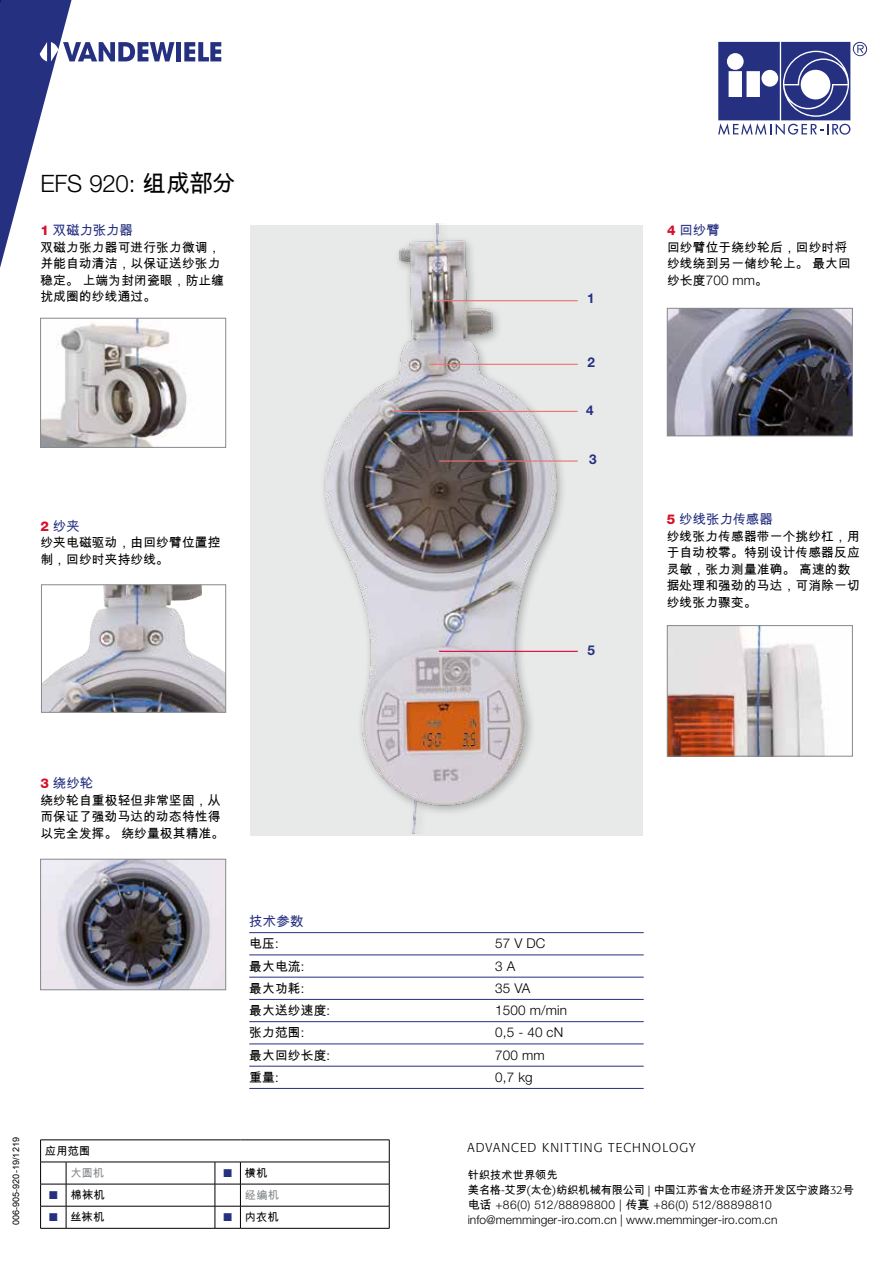
<style>
.page{position:relative;width:893px;height:1263px;background:#fff}
.page>*{position:absolute;margin:0;border:0;box-sizing:border-box;transform-origin:0 0}
.t1{font:300 24px "Helvetica Neue LT Pro";letter-spacing:-.01em;color:#000}
.t2{font:300 13.5px "Helvetica Neue LT Pro";letter-spacing:.01em;color:#000}
.t3{font:13.5px "Arial Unicode MS";letter-spacing:.005em;color:#253081}
.t4{font:700 13.5px "Helvetica Neue LT Pro";color:#253081}
.t5{font:12.75px/16.5px "Arial Unicode MS";letter-spacing:.01em;color:#000}
.t6{font:300 12.75px "Formata";letter-spacing:.085em;color:#000}
.t7{font:300 12px/15px "Helvetica Neue LT Pro";color:#000}
.t8{font:11.25px/15px "Arial Unicode MS";letter-spacing:-.02em;color:#000}
.t9{font:11.25px "Arial Unicode MS";color:#000}
.t10{font:11.25px "Arial Unicode MS";letter-spacing:.015em;color:#868a8c}
.t11{font:9px "Arial Unicode MS";letter-spacing:.01em;color:#000}
.s1{font-family:"Arial Unicode MS";font-weight:400}
.s2{font-family:"Helvetica Neue LT Pro";font-weight:800;color:#d5112a}
.s3{font-family:"Arial Unicode MS";font-weight:400;font-size:12.75px}
.s4{color:#253081}
.s5{font-family:"Formata";font-weight:300}
</style>
<div class="page">
<div style="left:176px;top:42px;width:5px;height:19px;background:#253081"></div>
<svg style="left:184px;top:42px;width:37px;height:19px"></svg>
<svg style="left:0;top:0;width:174px;height:268px"></svg>
<svg style="left:718px;top:42px;width:149px;height:93px"></svg>
<hr style="left:249px;top:932px;width:395px;height:1px;background:#253081">
<hr style="left:249px;top:955px;width:395px;height:1px;background:#253081">
<hr style="left:249px;top:977px;width:395px;height:1px;background:#253081">
<hr style="left:249px;top:999px;width:395px;height:1px;background:#253081">
<hr style="left:249px;top:1021px;width:395px;height:1px;background:#253081">
<hr style="left:249px;top:1044px;width:395px;height:1px;background:#253081">
<hr style="left:249px;top:1066px;width:395px;height:1px;background:#253081">
<hr style="left:249px;top:1088px;width:395px;height:1px;background:#253081">
<img style="left:42px;top:320px;width:145px;height:126px">
<div style="left:40px;top:318px;width:186px;height:130px;border:1px solid #868a8c"></div>
<img style="left:669px;top:627px;width:156px;height:127px">
<div style="left:667px;top:625px;width:186px;height:131px;border:1px solid #868a8c"></div>
<hr style="left:66px;top:1139px;width:149px;height:1px;background:#000">
<svg style="left:215px;top:1139px;width:25px;height:1px"></svg>
<hr style="left:240px;top:1139px;width:149px;height:1px;background:#000">
<hr style="left:66px;top:1162px;width:149px;height:1px;background:#000">
<hr style="left:240px;top:1162px;width:149px;height:1px;background:#000">
<hr style="left:66px;top:1184px;width:149px;height:1px;background:#000">
<hr style="left:240px;top:1184px;width:149px;height:1px;background:#000">
<hr style="left:66px;top:1206px;width:149px;height:1px;background:#000">
<hr style="left:240px;top:1206px;width:149px;height:1px;background:#000">
<svg style="left:389px;top:1140px;width:1px;height:88px"></svg>
<svg style="left:40px;top:1139px;width:27px;height:90px"></svg>
<hr style="left:66px;top:1228px;width:149px;height:1px;background:#000">
<svg style="left:215px;top:1162px;width:26px;height:67px"></svg>
<hr style="left:240px;top:1228px;width:149px;height:1px;background:#000">
<img style="left:42px;top:861px;width:182px;height:127px">
<div style="left:40px;top:859px;width:186px;height:131px;border:1px solid #868a8c"></div>
<img style="left:43px;top:587px;width:181px;height:123px">
<div style="left:41px;top:585px;width:185px;height:127px;border:1px solid #868a8c"></div>
<img style="left:669px;top:310px;width:182px;height:124px">
<div style="left:667px;top:308px;width:186px;height:128px;border:1px solid #868a8c"></div>
<img style="left:250px;top:223px;width:393px;height:610px">
<hr style="left:437px;top:300px;width:141px;height:1px;background:#ee7171">
<hr style="left:430px;top:364px;width:148px;height:1px;background:#ee7171">
<hr style="left:392px;top:411px;width:186px;height:1px;background:#ee7171">
<hr style="left:439px;top:460px;width:139px;height:2px;background:#ee7171">
<hr style="left:439px;top:651px;width:139px;height:1px;background:#e4003c">
<h1 class="t1" style="left:40px;top:168px;width:197px">EFS 920: <span class="s1">组成部分</span></h1>
<p class="t3" style="left:40px;top:220px;width:94px"><span class="s2">1</span> 双磁力张力器</p>
<p class="t5" style="left:40px;top:238px;width:185px">双磁力张力器可进行张力微调，并能自动清洁，以保证送纱张力稳定。 上端为封闭瓷眼，防止缠扰成圈的纱线通过。</p>
<p class="t3" style="left:40px;top:516px;width:41px"><span class="s2">2</span> 纱夹</p>
<p class="t5" style="left:40px;top:534px;width:182px">纱夹电磁驱动，由回纱臂位置控制，回纱时夹持纱线。</p>
<p class="t4" style="left:587px;top:290px;width:9px">1</p>
<p class="t4" style="left:587px;top:354px;width:9px">2</p>
<p class="t4" style="left:586px;top:402px;width:9px">4</p>
<p class="t4" style="left:589px;top:451px;width:9px">3</p>
<p class="t4" style="left:587px;top:642px;width:9px">5</p>
<p class="t3" style="left:667px;top:220px;width:55px"><span class="s2">4</span> 回纱臂</p>
<p class="t5" style="left:667px;top:238px;width:185px">回纱臂位于绕纱轮后，回纱时将纱线绕到另一储纱轮上。 最大回</p>
<p class="t2" style="left:667px;top:271px;width:102px"><span class="s3">纱长度</span>700 mm<span class="s3">。</span></p>
<p class="t3" style="left:667px;top:510px;width:108px"><span class="s2">5</span> 纱线张力传感器</p>
<p class="t5" style="left:667px;top:528px;width:195px">纱线张力传感器带一个挑纱杠，用于自动校零。特别设计传感器反应灵敏，张力测量准确。 高速的数据处理和强劲的马达，可消除一切纱线张力骤变。</p>
<p class="t3" style="left:40px;top:774px;width:55px"><span class="s2">3</span> 绕纱轮</p>
<p class="t5" style="left:40px;top:792px;width:185px">绕纱轮自重极轻但非常坚固，从而保证了强劲马达的动态特性得以完全发挥。 绕纱量极其精准。</p>
<p class="t11" style="left:9px;top:1225px;width:90px;rotate:-90deg">006-905-920-19/1219</p>
<p class="t3" style="left:249px;top:911px;width:56px">技术参数</p>
<p class="t5" style="left:249px;top:935px;width:31px">电压:</p>
<p class="t2" style="left:495px;top:935px;width:52px">57 V DC</p>
<p class="t5" style="left:249px;top:957px;width:57px">最大电流:</p>
<p class="t2" style="left:495px;top:957px;width:22px">3 A</p>
<p class="t5" style="left:249px;top:980px;width:57px">最大功耗:</p>
<p class="t2" style="left:495px;top:980px;width:37px">35 VA</p>
<p class="t5" style="left:249px;top:1002px;width:82px">最大送纱速度:</p>
<p class="t2" style="left:495px;top:1002px;width:73px">1500 m/min</p>
<p class="t5" style="left:249px;top:1024px;width:57px">张力范围:</p>
<p class="t2" style="left:495px;top:1024px;width:69px">0,5 - 40 cN</p>
<p class="t5" style="left:249px;top:1046px;width:82px">最大回纱长度:</p>
<p class="t2" style="left:495px;top:1046px;width:51px">700 mm</p>
<p class="t5" style="left:249px;top:1069px;width:31px">重量:</p>
<p class="t2" style="left:495px;top:1069px;width:39px">0,7 kg</p>
<p class="t9" style="left:45px;top:1143px;width:47px">应用范围</p>
<p class="t10" style="left:70px;top:1165px;width:35px">大圆机</p>
<p class="t9" style="left:223px;top:1165px;width:46px"><span class="s4">■</span> 横机</p>
<p class="t9" style="left:49px;top:1187px;width:57px"><span class="s4">■</span> 棉袜机</p>
<p class="t10" style="left:245px;top:1187px;width:36px">经编机</p>
<p class="t9" style="left:49px;top:1209px;width:57px"><span class="s4">■</span> 丝袜机</p>
<p class="t9" style="left:223px;top:1209px;width:57px"><span class="s4">■</span> 内衣机</p>
<p class="t6" style="left:467px;top:1140px;width:230px">ADVANCED KNITTING TECHNOLOGY</p>
<p class="t8" style="left:468px;top:1167px;width:388px">针织技术世界领先<br>美名格<span class="s5">-</span>艾罗<span class="s5">(</span>太仓<span class="s5">)</span>纺织机械有限公司 <span class="s5">|</span> 中国江苏省太仓市经济开发区宁波路<span class="s5">32</span>号</p>
<p class="t7" style="left:468px;top:1197px;width:311px"><span class="s1">电话</span> +86(0) 512/88898800 | <span class="s1">传真</span> +86(0) 512/88898810 info@memminger-iro.com.cn | www.memminger-iro.com.cn</p>
</div>
